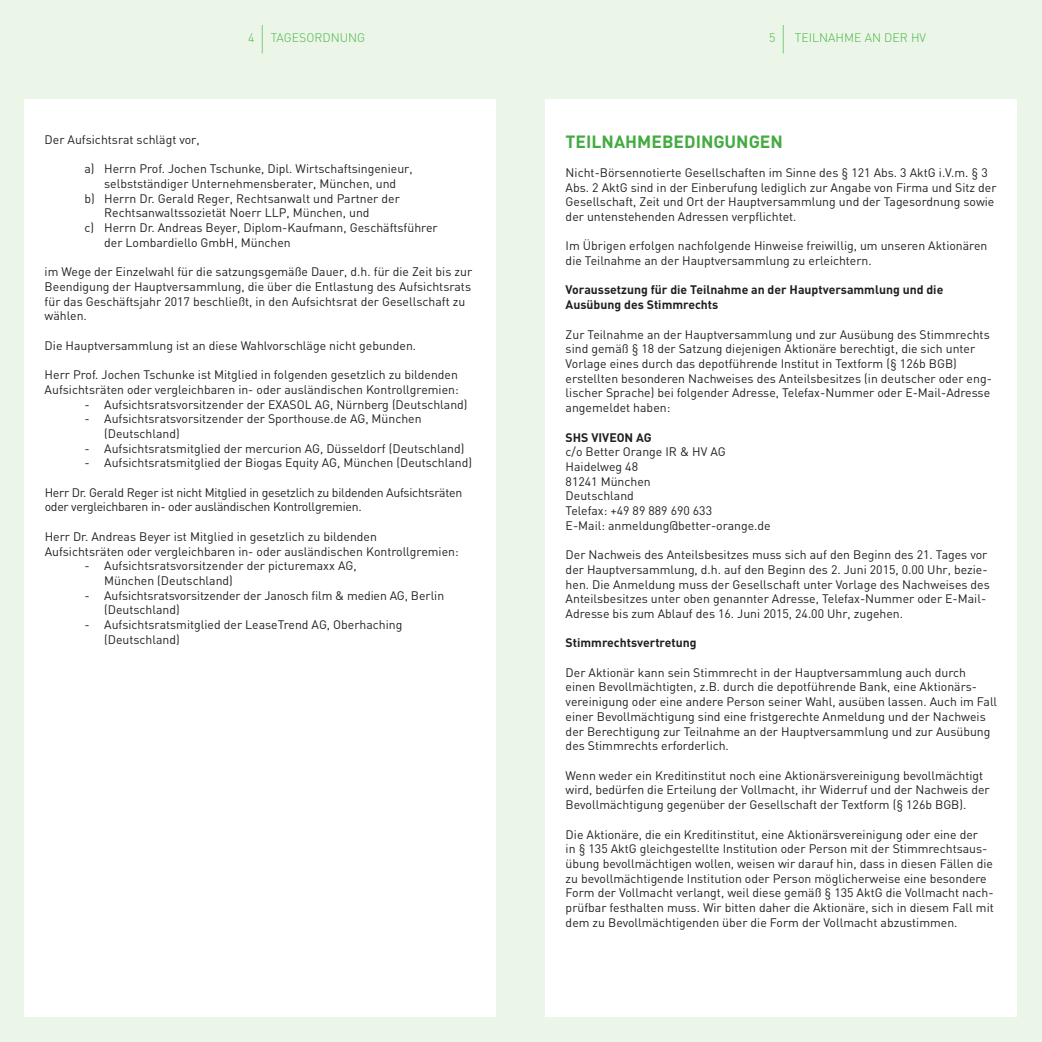
<style>
.page{position:relative;width:1042px;height:1042px;background:#fff}
.page>*{position:absolute;margin:0;border:0;box-sizing:border-box;transform-origin:0 0}
.t1{font:300 33.07px "DIN";color:#49b748;scale:.37 1}
.t2{font:700 17.5px "DIN";color:#44aa42}
.t3{font:12.25px/14.7px "DIN";color:#231f20}
.t4{font:12.25px/14.7px "DIN";letter-spacing:-.02em;color:#231f20}
.t5{font:700 12.25px/14.7px "DIN";color:#231f20}
.t6{font:300 12.25px "DIN";color:#49b748}
</style>
<div class="page">
<div style="left:0;top:0;width:521px;height:1042px;background:#ebf5e8"></div>
<div style="left:25px;top:99px;width:471px;height:918px;background:#fff"></div>
<div style="left:521px;top:0;width:521px;height:1042px;background:#ebf5e8"></div>
<div style="left:546px;top:99px;width:471px;height:918px;background:#fff"></div>
<p class="t6" style="left:248px;top:30px;width:8px">4</p>
<h1 class="t1" style="left:261px;top:17px;width:12px">|</h1>
<p class="t6" style="left:271px;top:30px;width:96px">TAGESORDNUNG</p>
<p class="t6" style="left:769px;top:30px;width:8px">5</p>
<h1 class="t1" style="left:781px;top:17px;width:12px">|</h1>
<p class="t6" style="left:795px;top:30px;width:98px">TEILNAHME AN DER</p>
<p class="t6" style="left:911px;top:30px;width:17px">HV</p>
<p class="t3" style="left:45px;top:132px;width:157px">Der Aufsichtsrat schlägt vor,</p>
<p class="t3" style="left:84px;top:161px;width:330px">a) Herrn Prof. Jochen Tschunke, Dipl. Wirtschaftsingenieur,</p>
<p class="t3" style="left:104px;top:176px;width:294px">selbstständiger Unternehmensberater, München, und</p>
<p class="t3" style="left:84px;top:191px;width:317px">b) Herrn Dr. Gerald Reger, Rechtsanwalt und Partner der</p>
<p class="t3" style="left:104px;top:205px;width:267px">Rechtsanwaltssozietät Noerr LLP, München, und</p>
<p class="t3" style="left:84px;top:220px;width:355px">c) Herrn Dr. Andreas Beyer, Diplom-Kaufmann, Geschäftsführer</p>
<p class="t3" style="left:104px;top:235px;width:188px">der Lombardiello GmbH, München</p>
<p class="t3" style="left:45px;top:264px;width:429px">im Wege der Einzelwahl für die satzungsgemäße Dauer, d.h. für die Zeit bis zur Beendigung der Hauptversammlung, die über die Entlastung des Aufsichtsrats für das Geschäftsjahr 2017 beschließt, in den Aufsichtsrat der Gesellschaft zu wählen.</p>
<p class="t3" style="left:45px;top:338px;width:373px">Die Hauptversammlung ist an diese Wahlvorschläge nicht gebunden.</p>
<p class="t3" style="left:45px;top:367px;width:415px">Herr Prof. Jochen Tschunke ist Mitglied in folgenden gesetzlich zu bildenden<br>Aufsichtsräten oder vergleichbaren in- oder ausländischen Kontrollgremien:</p>
<p class="t3" style="left:84px;top:396px;width:385px">- Aufsichtsratsvorsitzender der EXASOL AG, Nürnberg (Deutschland)</p>
<p class="t3" style="left:104px;top:411px;width:319px;text-indent:-20px">- Aufsichtsratsvorsitzender der Sporthouse.de AG, München (Deutschland)</p>
<p class="t3" style="left:84px;top:440px;width:382px">- Aufsichtsratsmitglied der mercurion AG, Düsseldorf (Deutschland)</p>
<p class="t3" style="left:84px;top:455px;width:389px">- Aufsichtsratsmitglied der Biogas Equity AG, München (Deutschland)</p>
<p class="t4" style="left:45px;top:485px;width:419px">Herr Dr. Gerald Reger ist nicht Mitglied in gesetzlich zu bildenden Aufsichtsräten oder vergleichbaren in- oder ausländischen Kontrollgremien.</p>
<p class="t3" style="left:45px;top:529px;width:415px">Herr Dr. Andreas Beyer ist Mitglied in gesetzlich zu bildenden<br>Aufsichtsräten oder vergleichbaren in- oder ausländischen Kontrollgremien:</p>
<p class="t3" style="left:104px;top:558px;width:254px;text-indent:-20px">- Aufsichtsratsvorsitzender der picturemaxx AG,<br>München (Deutschland)</p>
<p class="t3" style="left:104px;top:587px;width:341px;text-indent:-20px">- Aufsichtsratsvorsitzender der Janosch film &amp; medien AG, Berlin (Deutschland)</p>
<p class="t3" style="left:104px;top:617px;width:300px;text-indent:-20px">- Aufsichtsratsmitglied der LeaseTrend AG, Oberhaching (Deutschland)</p>
<h2 class="t2" style="left:566px;top:130px;width:219px">TEILNAHMEBEDINGUNGEN</h2>
<p class="t3" style="left:566px;top:165px;width:432px">Nicht-Börsennotierte Gesellschaften im Sinne des § 121 Abs. 3 AktG i.V.m. § 3<br>Abs. 2 AktG sind in der Einberufung lediglich zur Angabe von Firma und Sitz der Gesellschaft, Zeit und Ort der Hauptversammlung und der Tagesordnung sowie der untenstehenden Adressen verpflichtet.</p>
<p class="t3" style="left:566px;top:238px;width:423px">Im Übrigen erfolgen nachfolgende Hinweise freiwillig, um unseren Aktionären die Teilnahme an der Hauptversammlung zu erleichtern.</p>
<p class="t5" style="left:566px;top:282px;width:379px">Voraussetzung für die Teilnahme an der Hauptversammlung und die<br>Ausübung des Stimmrechts</p>
<p class="t3" style="left:566px;top:326px;width:428px">Zur Teilnahme an der Hauptversammlung und zur Ausübung des Stimmrechts sind gemäß § 18 der Satzung diejenigen Aktionäre berechtigt, die sich unter Vorlage eines durch das depotführende Institut in Textform (§ 126b BGB) erstellten besonderen Nachweises des Anteilsbesitzes (in deutscher oder eng&shy;lischer Sprache) bei folgender Adresse, Telefax-Nummer oder E-Mail-Adresse angemeldet haben:</p>
<p class="t5" style="left:566px;top:429px;width:88px">SHS VIVEON AG</p>
<p class="t3" style="left:566px;top:444px;width:207px">c/o Better Orange IR &amp; HV AG<br>Haidelweg 48<br>81241 München<br>Deutschland<br>Telefax: +49 89 889 690 633<br>E-Mail: anmeldung@better-orange.de</p>
<p class="t3" style="left:566px;top:547px;width:426px">Der Nachweis des Anteilsbesitzes muss sich auf den Beginn des 21. Tages vor der Hauptversammlung, d.h. auf den Beginn des 2. Juni 2015, 0.00 Uhr, bezie&shy;hen. Die Anmeldung muss der Gesellschaft unter Vorlage des Nachweises des Anteilsbesitzes unter oben genannter Adresse, Telefax-Nummer oder E-Mail-Adresse bis zum Ablauf des 16. Juni 2015, 24.00 Uhr, zugehen.</p>
<p class="t5" style="left:566px;top:635px;width:133px">Stimmrechtsvertretung</p>
<p class="t3" style="left:566px;top:664px;width:433px">Der Aktionär kann sein Stimmrecht in der Hauptversammlung auch durch einen Bevollmächtigten, z.B. durch die depotführende Bank, eine Aktionärs&shy;vereinigung oder eine andere Person seiner Wahl, ausüben lassen. Auch im Fall einer Bevollmächtigung sind eine fristgerechte Anmeldung und der Nachweis der Berechtigung zur Teilnahme an der Hauptversammlung und zur Ausübung des Stimmrechts erforderlich.</p>
<p class="t3" style="left:566px;top:767px;width:425px">Wenn weder ein Kreditinstitut noch eine Aktionärsvereinigung bevollmächtigt wird, bedürfen die Erteilung der Vollmacht, ihr Widerruf und der Nachweis der<br>Bevollmächtigung gegenüber der Gesellschaft der Textform (§ 126b BGB).</p>
<p class="t3" style="left:566px;top:826px;width:430px">Die Aktionäre, die ein Kreditinstitut, eine Aktionärsvereinigung oder eine der<br>in § 135 AktG gleichgestellte Institution oder Person mit der Stimmrechtsaus&shy;übung bevollmächtigen wollen, weisen wir darauf hin, dass in diesen Fällen die zu bevollmächtigende Institution oder Person möglicherweise eine besondere Form der Vollmacht verlangt, weil diese gemäß § 135 AktG die Vollmacht nach&shy;prüfbar festhalten muss. Wir bitten daher die Aktionäre, sich in diesem Fall mit dem zu Bevollmächtigenden über die Form der Vollmacht abzustimmen.</p>
</div>
